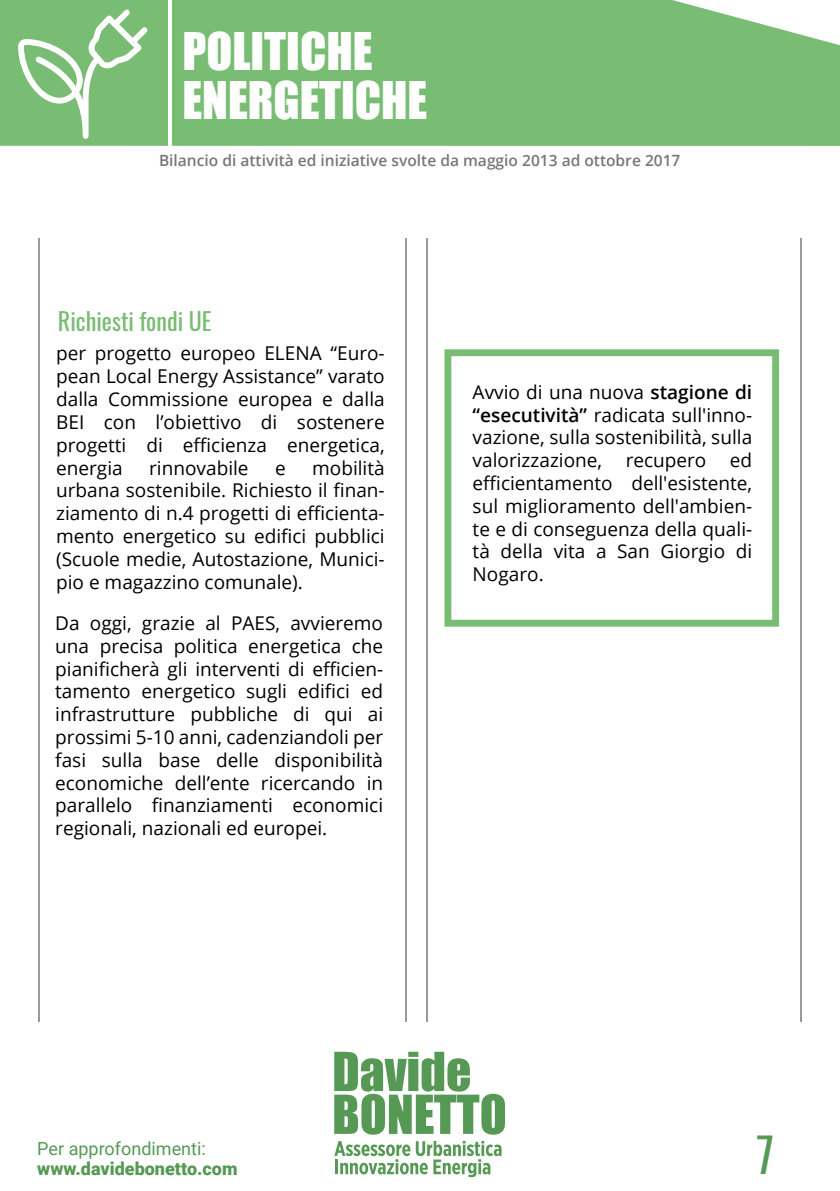
<style>
.page{position:relative;width:840px;height:1191px;background:#fff}
.page>*{position:absolute;margin:0;border:0;box-sizing:border-box;transform-origin:0 0}
.t1{font:47.6px/49.2px "Impact";color:#fff}
.t2{font:46.4px "Oswald";color:#595}
.t3{font:24px "Oswald";color:#78bd73}
.t4{font:19px/22.8px "Open Sans";color:#010101;text-align:justify}
.t5{font:900 18px "Roboto";color:#595}
.t6{font:18px "Roboto";color:#595}
.t7{font:600 15.6px "Open Sans";color:#777778}
.s1{font-weight:600}
</style>
<div class="page">
<hr style="left:426px;top:238px;width:1px;height:783px;background:#000">
<hr style="left:800px;top:238px;width:1px;height:783px;background:#000">
<hr style="left:39px;top:238px;width:1px;height:783px;background:#000">
<hr style="left:405px;top:238px;width:1px;height:783px;background:#000">
<div style="left:0;top:0;width:839px;height:146px;background:#78bd73"></div>
<hr style="left:169px;top:0;width:3px;height:146px;background:#fff">
<svg style="left:18px;top:9px;width:129px;height:130px"></svg>
<svg style="left:334px;top:1051px;width:171px;height:83px"></svg>
<svg style="left:334px;top:1141px;width:167px;height:36px"></svg>
<div style="left:444px;top:349px;width:334px;height:277px;border:7px solid #78bd73"></div>
<h1 class="t1" style="left:182px;top:25px;width:246px">POLITICHE<br>ENERGETICHE</h1>
<p class="t7" style="left:159px;top:149px;width:522px">Bilancio di attività ed iniziative svolte da maggio 2013 ad ottobre 2017</p>
<p class="t3" style="left:58px;top:300px;width:155px">Richiesti fondi UE</p>
<p class="t4" style="left:56px;top:342px;width:330px">per progetto europeo ELENA “Euro&shy;pean Local Energy Assistance” varato dalla Commissione europea e dalla BEI con l’obiettivo di sostenere progetti di efficienza energetica, energia</p>
<p class="t4" style="left:56px;top:456px;width:330px;text-indent:256px">mobilità urbana sostenibile. Richiesto il finan&shy;ziamento di n.4 progetti di efficienta&shy;mento energetico su edifici pubblici (Scuole medie, Autostazione, Munici&shy;pio e magazzino comunale).</p>
<p class="t4" style="left:149px;top:456px;width:101px">rinnovabile</p>
<p class="t4" style="left:275px;top:456px;width:12px">e</p>
<p class="t4" style="left:55px;top:611px;width:329px">Da oggi, grazie al PAES, avvieremo una precisa politica energetica che pianificherà gli interventi di efficien&shy;tamento energetico sugli edifici ed infrastrutture pubbliche di qui ai prossimi 5-10 anni, cadenziandoli per fasi sulla base delle disponibilità economiche dell’ente ricercando in parallelo finanziamenti economici regionali, nazionali ed europei.</p>
<p class="t4" style="left:472px;top:380px;width:281px">Avvio di una nuova <span class="s1">stagione di “esecutività”</span> radicata sull'inno&shy;vazione, sulla sostenibilità, sulla valorizzazione, recupero ed efficientamento dell'esistente, sul miglioramento dell'ambien&shy;te e di conseguenza della quali&shy;tà della vita a San Giorgio di Nogaro.</p>
<p class="t6" style="left:37px;top:1136px;width:170px">Per approfondimenti:</p>
<p class="t5" style="left:37px;top:1156px;width:202px">www.davidebonetto.com</p>
<h2 class="t2" style="left:755px;top:1113px;width:19px">7</h2>
</div>
